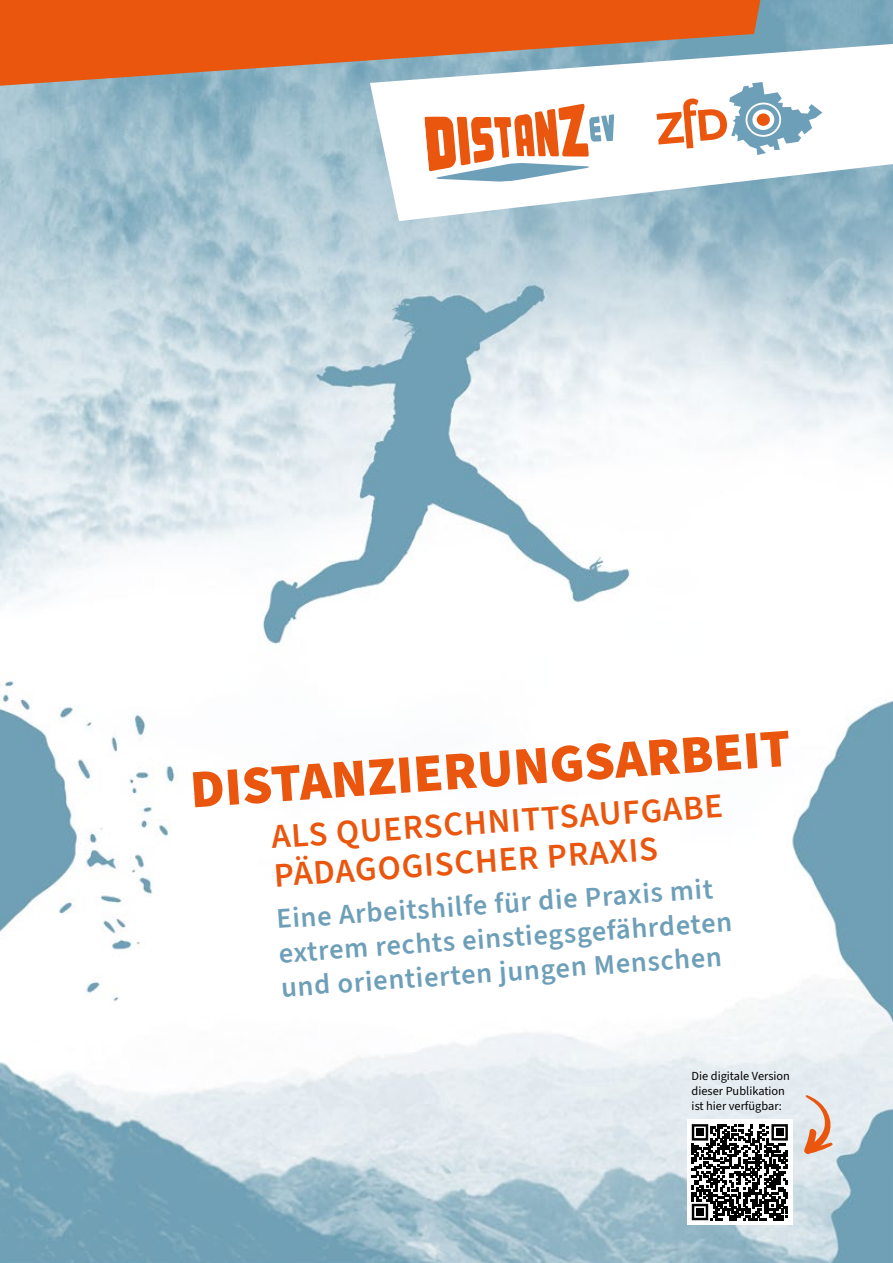
<style>
.page{position:relative;width:893px;height:1263px;background:#fff}
.page>*{position:absolute;margin:0;border:0;box-sizing:border-box;transform-origin:0 0}
.t1{font:900 54px "Source Sans 3";color:#ea560d}
.t2{font:600 34.5px/38.5px "Source Sans 3";color:#ea560d}
.t3{font:600 28.5px/34.2px "Source Sans 3";color:#6e9fb9}
.t4{font:12.3px/14.9px "Source Sans 3";color:#000}
</style>
<div class="page">
<img style="left:0;top:0;width:893px;height:1263px">
<svg style="left:0;top:0;width:760px;height:86px;background:#de6022"></svg>
<svg style="left:370px;top:21px;width:523px;height:200px"></svg>
<svg style="left:657px;top:82px;width:165px;height:73px"></svg>
<div style="left:756px;top:113px;width:14px;height:13px;background:#ea560d;border-radius:50%"></div>
<svg style="left:424px;top:104px;width:190px;height:78px"></svg>
<div style="left:687px;top:1119px;width:105px;height:106px;background:#fff"></div>
<svg style="left:692px;top:1124px;width:96px;height:96px"></svg>
<div style="left:696px;top:1129px;width:7px;height:7px;background:#000"></div>
<div style="left:776px;top:1129px;width:7px;height:7px;background:#000"></div>
<div style="left:696px;top:1208px;width:7px;height:7px;background:#000"></div>
<svg style="left:804px;top:1095px;width:31px;height:60px;background:#e4bca9"></svg>
<h1 class="t1" style="left:188px;top:754px;width:603px;rotate:-4deg">DISTANZIERUNGSARBEIT</h1>
<p class="t2" style="left:270px;top:818px;width:454px;rotate:-4deg">ALS QUERSCHNITTSAUFGABE<br>PÄDAGOGISCHER PRAXIS</p>
<p class="t3" style="left:275px;top:902px;width:456px;rotate:-4deg">Eine Arbeitshilfe für die Praxis mit extrem rechts einstiegsgefährdeten und orientierten jungen Menschen</p>
<p class="t4" style="left:692px;top:1068px;width:100px">Die digitale Version dieser Publikation ist hier verfügbar:</p>
</div>
